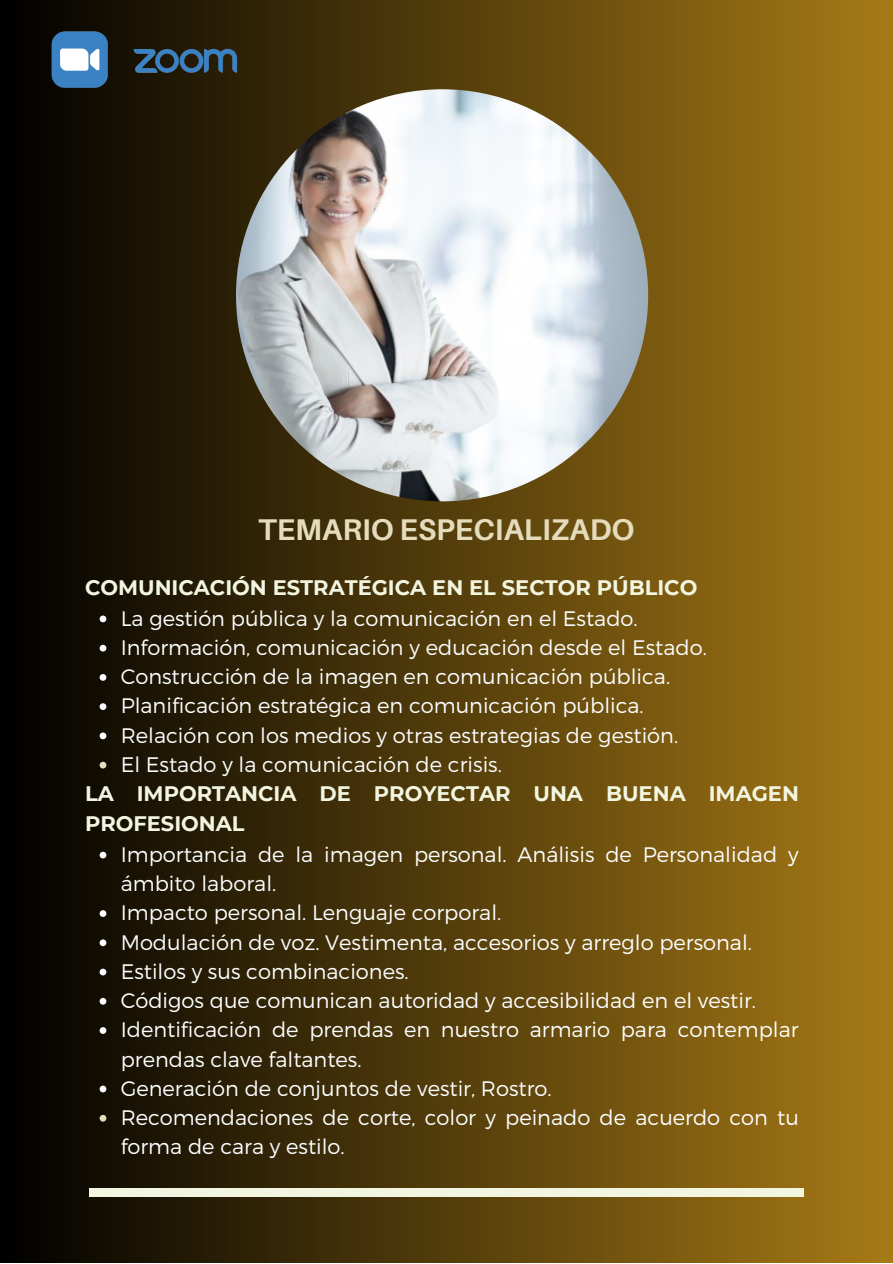
<style>
.page{position:relative;width:893px;height:1264px;background:#fff}
.page>*{position:absolute;margin:0;border:0;box-sizing:border-box;transform-origin:0 0}
.t1{font:700 30px "Aileron";color:#e4dcbd}
.t2{font:300 21px/29.2px "Montserrat";color:#fcfeff}
.t3{font:700 21px/30.3px "Montserrat";color:#f2f6e1}
</style>
<div class="page">
<div style="left:0;top:0;width:892px;height:1262px;background:linear-gradient(to right,#000,#a77a16)"></div>
<div style="left:89px;top:1188px;width:714px;height:7px;background:#f2f6e1"></div>
<img style="left:43px;top:22px;width:205px;height:77px">
<img style="left:236px;top:89px;width:412px;height:412px;border-radius:50%">
<svg style="left:100px;top:615px;width:6px;height:7px"></svg>
<svg style="left:100px;top:644px;width:6px;height:7px"></svg>
<svg style="left:100px;top:674px;width:6px;height:6px"></svg>
<svg style="left:100px;top:703px;width:6px;height:7px"></svg>
<svg style="left:100px;top:732px;width:6px;height:7px"></svg>
<svg style="left:100px;top:761px;width:6px;height:7px"></svg>
<svg style="left:100px;top:851px;width:6px;height:7px"></svg>
<svg style="left:100px;top:910px;width:6px;height:6px"></svg>
<svg style="left:100px;top:939px;width:6px;height:7px"></svg>
<svg style="left:100px;top:968px;width:6px;height:7px"></svg>
<svg style="left:100px;top:997px;width:6px;height:7px"></svg>
<svg style="left:100px;top:1027px;width:6px;height:6px"></svg>
<svg style="left:100px;top:1085px;width:6px;height:7px"></svg>
<svg style="left:100px;top:1114px;width:6px;height:7px"></svg>
<h1 class="t1" style="left:258px;top:511px;width:378px">TEMARIO ESPECIALIZADO</h1>
<p class="t3" style="left:85px;top:572px;width:614px">COMUNICACIÓN ESTRATÉGICA EN EL SECTOR PÚBLICO</p>
<p class="t2" style="left:121px;top:602px;width:587px">La gestión pública y la comunicación en el Estado.<br>Información, comunicación y educación desde el Estado.<br>Construcción de la imagen en comunicación pública.<br>Planificación estratégica en comunicación pública.<br>Relación con los medios y otras estrategias de gestión.<br>El Estado y la comunicación de crisis.</p>
<p class="t3" style="left:85px;top:778px;width:715px">LA IMPORTANCIA DE PROYECTAR UNA BUENA IMAGEN<br>PROFESIONAL</p>
<p class="t2" style="left:121px;top:838px;width:679px">Importancia de la imagen personal. Análisis de Personalidad y ámbito laboral.<br>Impacto personal. Lenguaje corporal.<br>Modulación de voz. Vestimenta, accesorios y arreglo personal.<br>Estilos y sus combinaciones.<br>Códigos que comunican autoridad y accesibilidad en el vestir.<br>Identificación de prendas en nuestro armario para contemplar prendas clave faltantes.<br>Generación de conjuntos de vestir, Rostro.<br>Recomendaciones de corte, color y peinado de acuerdo con tu forma de cara y estilo.</p>
</div>
